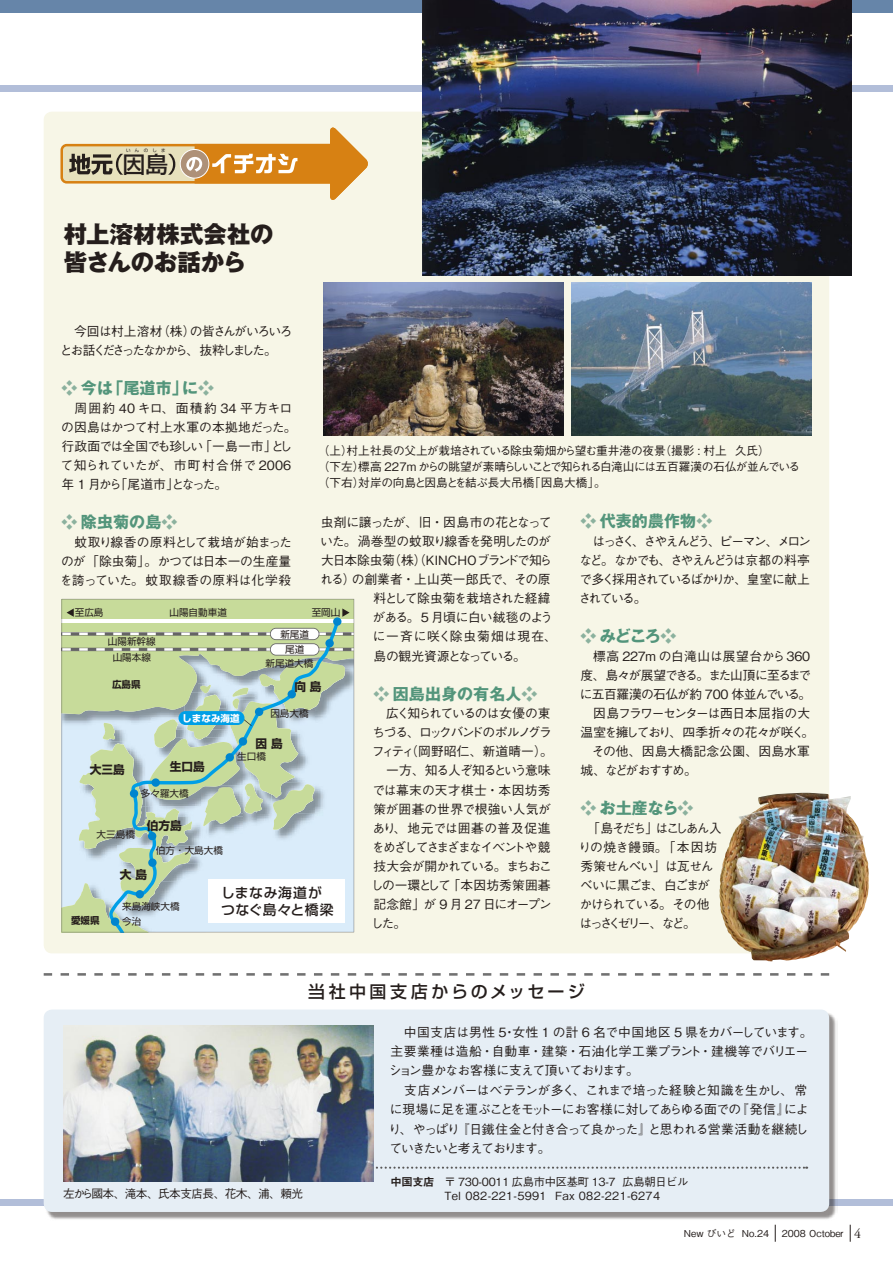
<style>
.page{position:relative;width:893px;height:1263px;background:#fff}
.page>*{position:absolute;margin:0;border:0;box-sizing:border-box;transform-origin:0 0}
.t1{font:800 23.4px/28.7px "Gothic MB101 Pro";letter-spacing:-.01em;color:#251e1c}
.t2{font:22.65px "Shin Go Pr 5 Medium 90 pv RKSJ H";color:#251e1c}
.t3{font:500 16.95px "Shin Go Pro";letter-spacing:.185em;color:#251e1c}
.t4{font:700 15.9px "Gothic MB101 Pro";letter-spacing:.01em;color:#53957b}
.t5{font:500 13.8px/17px "Shin Go Pro";letter-spacing:.035em;color:#251e1c}
.t6{font:500 12.75px/19.4px "Gothic BBB Pro";letter-spacing:-.055em;color:#251e1c;text-align:justify}
.t7{font:500 12.75px/19.2px "Gothic BBB Pro";color:#251e1c}
.t8{font:500 12.75px/19.2px "Gothic BBB Pro";letter-spacing:-.09em;color:#251e1c}
.t9{font:500 12.75px "Gothic BBB Pro";letter-spacing:.01em;color:#251e1c}
.t10{font:500 12.75px "Gothic BBB Pro";letter-spacing:-.085em;color:#251e1c}
.t11{font:500 12.75px/19.2px "Gothic BBB Pro";letter-spacing:-.145em;color:#251e1c}
.t12{font:500 12.75px "Gothic BBB Pro";letter-spacing:-.095em;color:#251e1c}
.t13{font:500 12.75px "Gothic BBB Pro";letter-spacing:.03em;color:#251e1c}
.t14{font:500 12.75px "Gothic BBB Pro";letter-spacing:-.1em;color:#251e1c}
.t15{font:500 12.75px "Gothic BBB Pro";letter-spacing:-.02em;color:#251e1c}
.t16{font:500 12.75px "Gothic BBB Pro";letter-spacing:-.08em;color:#251e1c}
.t17{font:500 12.75px "Gothic BBB Pro";letter-spacing:-.015em;color:#251e1c}
.t18{font:500 12.75px "Gothic BBB Pro";letter-spacing:-.075em;color:#251e1c}
.t19{font:500 12.75px "Gothic BBB Pro";letter-spacing:.015em;color:#251e1c}
.t20{font:500 12.75px "Gothic BBB Pro";letter-spacing:-.125em;color:#251e1c}
.t21{font:500 12.75px "Gothic BBB Pro";letter-spacing:-.11em;color:#251e1c}
.t22{font:500 12.75px "Gothic BBB Pro";letter-spacing:-.115em;color:#251e1c}
.t23{font:500 12.75px "Gothic BBB Pro";letter-spacing:.05em;color:#251e1c}
.t24{font:500 12.75px "Gothic BBB Pro";letter-spacing:-.12em;color:#251e1c}
.t25{font:500 11.7px/15.9px "Gothic BBB Pro";letter-spacing:-.035em;color:#251e1c}
.t26{font:11.7px "Shin Go Pr 5 Bold 90 pv RKSJ H";color:#251e1c}
.t27{font:500 11.25px "Gothic BBB Pro";letter-spacing:-.025em;color:#251e1c}
.t28{font:500 11.25px "Gothic BBB Pro";letter-spacing:.025em;color:#251e1c}
.t29{font:9.6px/15.8px "Shin Go Pr 5 Regular 90 pv RKSJ H";color:#251e1c;text-align:center}
.t30{font:500 9.6px "Gothic BBB Pro";color:#251e1c}
.t31{font:9.6px "Shin Go Pr 5 Bold 90 pv RKSJ H";color:#fff}
.t32{font:9.6px "Shin Go Pr 5 Bold 90 pv RKSJ H";color:#251e1c}
.t33{font:4.35px "Shin Go Pr 5 Regular 90 pv RKSJ H";letter-spacing:.995em;color:#251e1c}
.s1{color:#8bb19e}
.s2{font-family:"Midashi Go Pro MB31";font-weight:400}
.s3{font-family:"Adobe Garamond Pro";font-weight:400;font-size:13.8px}
</style>
<div class="page">
<div style="left:44px;top:112px;width:785px;height:841px;background:#f7f6e7"></div>
<div style="left:0;top:85px;width:893px;height:6px;background:#b2bed9"></div>
<div style="left:0;top:1199px;width:893px;height:6px;background:#b2bed9"></div>
<svg style="left:775px;top:1225px;width:1px;height:17px"></svg>
<svg style="left:850px;top:1225px;width:1px;height:17px"></svg>
<img style="left:571px;top:283px;width:240px;height:152px">
<div style="left:46px;top:1011px;width:792px;height:209px;background:#251e1c;opacity:.5"></div>
<div style="left:44px;top:1009px;width:785px;height:203px;background:#e6eef5"></div>
<svg style="left:44px;top:973px;width:785px;height:3px"></svg>
<svg style="left:373px;top:1166px;width:434px;height:3px"></svg>
<img style="left:63px;top:1025px;width:310px;height:157px">
<img style="left:324px;top:283px;width:239px;height:152px">
<svg style="left:60px;top:128px;width:308px;height:71px;background:#e3c697"></svg>
<img style="left:719px;top:793px;width:150px;height:168px">
<svg style="left:62px;top:599px;width:292px;height:333px;background:#c1d7c2"></svg>
<div style="left:0;top:0;width:893px;height:13px;background:#6685a9"></div>
<div style="left:208px;top:879px;width:136px;height:43px;background:#fff"></div>
<img style="left:423px;top:0;width:428px;height:276px">
<p class="t33" style="left:126px;top:146px;width:41px">いんのしま</p>
<h2 class="t2" style="left:123px;top:146px;width:47px">因島</h2>
<h1 class="t1" style="left:64px;top:216px;width:211px">村上溶材株式会社の皆さんのお話から</h1>
<p class="t11" style="left:60px;top:320px;width:234px">　今回は村上溶材（株）の皆さんがいろいろとお話くださったなかから、抜粋しました。</p>
<p class="t4" style="left:62px;top:375px;width:154px"><span class="s1">❖</span> 今は「尾道市」に<span class="s1">❖</span></p>
<p class="t7" style="left:61px;top:397px;width:238px;text-indent:14px">周囲約 40キロ、面積約 34 平方キロの因島はかつて村上水軍の本拠地だった。行政面では全国でも珍しい「一島一市」として知られていたが、市町村合併で 2006年 1 月から「尾道市」となった。</p>
<p class="t4" style="left:62px;top:509px;width:117px"><span class="s1">❖</span> 除虫菊の島<span class="s1">❖</span></p>
<p class="t6" style="left:60px;top:531px;width:234px;text-indent:15px">蚊取り線香の原料として栽培が始まったのが「除虫菊」。かつては日本一の生産量を誇っていた。蚊取線香の原料は化学殺</p>
<p class="t25" style="left:318px;top:441px;width:484px">（上）村上社長の父上が栽培されている除虫菊畑から望む重井港の夜景（撮影 : 村上 久氏）<br>（下左）標高 227m からの眺望が素晴らしいことで知られる白滝山には五百羅漢の石仏が並んでいる（下右）対岸の向島と因島とを結ぶ長大吊橋「因島大橋」。</p>
<p class="t4" style="left:580px;top:508px;width:133px"><span class="s1">❖</span> 代表的農作物<span class="s1">❖</span></p>
<p class="t6" style="left:578px;top:530px;width:234px;text-indent:14px">はっさく、さやえんどう、ピーマン、メロンなど。なかでも、さやえんどうは京都の料亭で多く採用されているばかりか、皇室に献上されている。</p>
<p class="t4" style="left:580px;top:623px;width:98px"><span class="s1">❖</span> みどころ<span class="s1">❖</span></p>
<p class="t17" style="left:593px;top:645px;width:218px">標高 227m の白滝山は展望台から360</p>
<p class="t10" style="left:580px;top:665px;width:232px">度、島々が展望できる。また山頂に至るまで</p>
<p class="t6" style="left:580px;top:683px;width:233px">に五百羅漢の石仏が約 700 体並んでいる。</p>
<p class="t18" style="left:593px;top:703px;width:218px">因島フラワーセンターは西日本屈指の大</p>
<p class="t12" style="left:580px;top:722px;width:235px">温室を擁しており、四季折々の花々が咲く。</p>
<p class="t19" style="left:592px;top:741px;width:220px">その他、因島大橋記念公園、因島水軍</p>
<p class="t14" style="left:580px;top:760px;width:118px">城、などがおすすめ。</p>
<p class="t4" style="left:580px;top:795px;width:115px"><span class="s1">❖</span> お土産なら<span class="s1">❖</span></p>
<p class="t8" style="left:579px;top:817px;width:145px;text-indent:9px">「島そだち」はこしあん入りの焼き饅頭。「本因坊秀策せんべい」は瓦せんべいに黒ごま、白ごまがかけられている。その他はっさくゼリー、など。</p>
<p class="t6" style="left:321px;top:511px;width:232px">虫剤に譲ったが、旧・因島市の花となって</p>
<p class="t16" style="left:320px;top:531px;width:232px">いた。渦巻型の蚊取り線香を発明したのが</p>
<p class="t15" style="left:321px;top:550px;width:233px">大日本除虫菊（株）（KINCHOブランドで知ら</p>
<p class="t9" style="left:320px;top:569px;width:232px">れる）の創業者・上山英一郎氏で、その原</p>
<p class="t10" style="left:373px;top:588px;width:179px">料として除虫菊を栽培された経緯</p>
<p class="t6" style="left:372px;top:606px;width:182px">がある。5 月頃に白い絨毯のよう</p>
<p class="t23" style="left:373px;top:626px;width:186px">に一斉に咲く除虫菊畑は現在、</p>
<p class="t24" style="left:373px;top:645px;width:154px">島の観光資源となっている。</p>
<p class="t4" style="left:373px;top:680px;width:166px"><span class="s1">❖</span> 因島出身の有名人<span class="s1">❖</span></p>
<p class="t14" style="left:386px;top:703px;width:166px">広く知られているのは女優の東</p>
<p class="t20" style="left:372px;top:722px;width:181px">ちづる、ロックバンドのポルノグラ</p>
<p class="t9" style="left:372px;top:741px;width:183px">フィティ（岡野昭仁、新道晴一）。</p>
<p class="t10" style="left:386px;top:760px;width:166px">一方、知る人ぞ知るという意味</p>
<p class="t13" style="left:373px;top:779px;width:180px">では幕末の天才棋士・本因坊秀</p>
<p class="t7" style="left:373px;top:798px;width:179px">策が囲碁の世界で根強い人気が</p>
<p class="t13" style="left:372px;top:818px;width:180px">あり、地元では囲碁の普及促進</p>
<p class="t21" style="left:372px;top:837px;width:180px">をめざしてさまざまなイベントや競</p>
<p class="t12" style="left:373px;top:856px;width:180px">技大会が開かれている。まちおこ</p>
<p class="t9" style="left:371px;top:875px;width:181px">しの一環として「本因坊秀策囲碁</p>
<p class="t22" style="left:373px;top:894px;width:179px">記念館」が 9 月 27 日にオープン</p>
<p class="t6" style="left:371px;top:912px;width:37px">した。</p>
<p class="t29" style="left:169px;top:604px;width:59px">山陽自動車道</p>
<p class="t29" style="left:75px;top:604px;width:30px">至広島</p>
<p class="t29" style="left:312px;top:604px;width:30px">至岡山</p>
<p class="t29" style="left:280px;top:625px;width:30px">新尾道</p>
<p class="t29" style="left:108px;top:633px;width:49px">山陽新幹線山陽本線</p>
<p class="t29" style="left:285px;top:641px;width:21px">尾道</p>
<p class="t29" style="left:266px;top:654px;width:49px">新尾道大橋</p>
<p class="t32" style="left:112px;top:676px;width:30px">広島県</p>
<p class="t26" style="left:294px;top:678px;width:29px">向 島</p>
<p class="t29" style="left:270px;top:705px;width:40px">因島大橋</p>
<p class="t31" style="left:182px;top:711px;width:59px">しまなみ海道</p>
<p class="t29" style="left:237px;top:748px;width:30px">生口橋</p>
<p class="t29" style="left:141px;top:784px;width:49px">多々羅大橋</p>
<p class="t26" style="left:256px;top:735px;width:29px">因 島</p>
<p class="t26" style="left:90px;top:760px;width:37px">大三島</p>
<p class="t26" style="left:170px;top:757px;width:37px">生口島</p>
<p class="t26" style="left:147px;top:816px;width:37px">伯方島</p>
<p class="t29" style="left:97px;top:825px;width:40px">大三島橋</p>
<p class="t29" style="left:156px;top:841px;width:68px">伯方・大島大橋</p>
<p class="t26" style="left:120px;top:865px;width:29px">大 島</p>
<p class="t5" style="left:221px;top:882px;width:114px">しまなみ海道がつなぐ島々と橋梁</p>
<p class="t29" style="left:122px;top:898px;width:59px">来島海峡大橋</p>
<p class="t32" style="left:71px;top:912px;width:30px">愛媛県</p>
<p class="t29" style="left:122px;top:913px;width:21px">今治</p>
<h3 class="t3" style="left:308px;top:977px;width:278px">当社中国支店からのメッセージ</h3>
<p class="t6" style="left:388px;top:1021px;width:426px;text-align:left">　中国支店は男性 5・女性 1 の計 6 名で中国地区 5 県をカバーしています。主要業種は造船・自動車・建築・石油化学工業プラント・建機等でバリエーション豊かなお客様に支えて頂いております。<br>　支店メンバーはベテランが多く、これまで培った経験と知識を生かし、常に現場に足を運ぶことをモットーにお客様に対してあらゆる面での『発信』により、やっぱり『日鐵住金と付き合って良かった』と思われる営業活動を継続していきたいと考えております。</p>
<p class="t27" style="left:390px;top:1173px;width:300px"><span class="s2">中国支店</span> 〒 730-0011 広島市中区基町 13-7 広島朝日ビル</p>
<p class="t25" style="left:63px;top:1184px;width:241px">左から國本、滝本、氏本支店長、花木、浦、頼光</p>
<p class="t28" style="left:444px;top:1187px;width:217px">Tel 082-221-5991 Fax 082-221-6274</p>
<p class="t30" style="left:684px;top:1225px;width:87px">New びいど No.24</p>
<p class="t30" style="left:782px;top:1225px;width:81px">2008 October <span class="s3">4</span></p>
</div>
